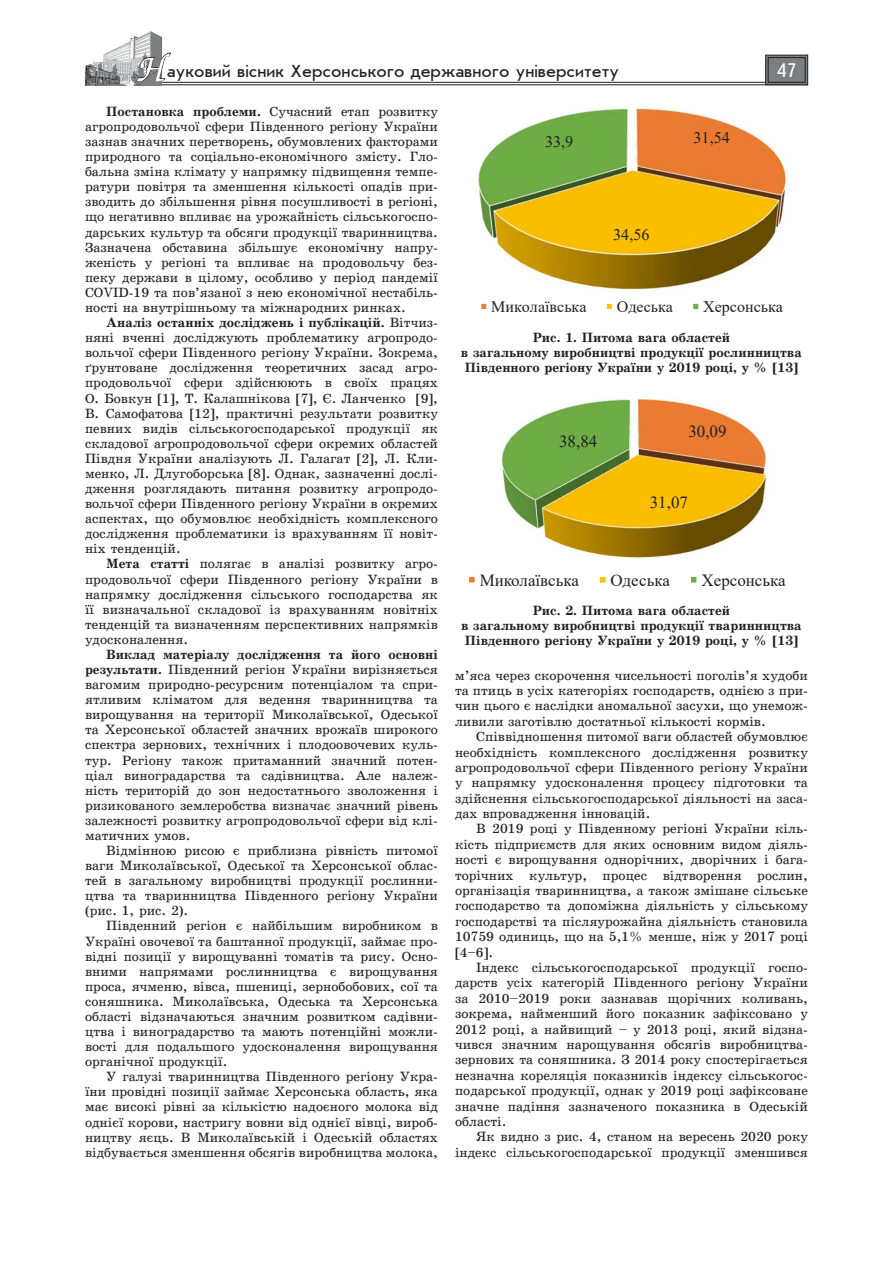
<style>
.page{position:relative;width:893px;height:1263px;background:#fff}
.page>*{position:absolute;margin:0;border:0;box-sizing:border-box;transform-origin:0 0}
.t1{font:19.5px "Ukrainian Text";color:#fff}
.t2{font:18px "Ukrainian Journal Sans";color:#231f20}
.t3{font:16.95px "Times New Roman";color:#231f20}
.t4{font:16.05px "Times New Roman";color:#231f20}
.Текст_основной_G{font:13.5px/15.1px "Ukrainian School";color:#231f20;text-align:justify}
.Рисунок_N{font:700 13.5px/15px "Ukrainian School";color:#231f20;text-align:center}
.s1{font-family:"Zapf Chancer";font-size:30px;color:#fff}
.s2{font-weight:700}
</style>
<div class="page">
<hr style="left:85px;top:82px;width:723px;height:1px;background:#231f20">
<hr style="left:85px;top:85px;width:723px;height:1px;background:#231f20">
<svg style="left:765px;top:55px;width:43px;height:30px"></svg>
<div style="left:768px;top:57px;width:37px;height:26px;border:1px solid #231f20"></div>
<img style="left:85px;top:31px;width:78px;height:54px">
<svg style="left:136px;top:52px;width:36px;height:30px"></svg>
<img style="left:477px;top:106px;width:311px;height:184px">
<svg style="left:481px;top:303px;width:6px;height:6px"></svg>
<svg style="left:606px;top:303px;width:6px;height:6px"></svg>
<svg style="left:693px;top:303px;width:6px;height:6px"></svg>
<img style="left:501px;top:398px;width:266px;height:161px">
<svg style="left:469px;top:577px;width:6px;height:6px"></svg>
<svg style="left:599px;top:576px;width:7px;height:7px"></svg>
<svg style="left:690px;top:577px;width:7px;height:6px"></svg>
<h2 class="t2" style="left:137px;top:62px;width:484px"><span class="s1">Н</span>ауковий вісник Херсонського державного університету</h2>
<h1 class="t1" style="left:776px;top:60px;width:22px">47</h1>
<p class="Текст_основной_G" style="left:85px;top:104px;width:354px;text-indent:21px"><span class="s2">Постановка проблеми.</span> Сучасний етап розвитку агропродовольчої сфери Південного регіону України зазнав значних перетворень, обумовлених факторами природного та соціально-економічного змісту. Гло&shy;бальна зміна клімату у напрямку підвищення темпе&shy;ратури повітря та зменшення кількості опадів при&shy;зводить до збільшення рівня посушливості в регіоні, що негативно впливає на урожайність сільськогоспо&shy;дарських культур та обсяги продукції тваринництва.<br>Зазначена обставина збільшує економічну напру&shy;женість у регіоні та впливає на продовольчу без&shy;пеку держави в цілому, особливо у період пандемії COVID-19 та пов’язаної з нею економічної нестабіль&shy;ності на внутрішньому та міжнародних ринках.</p>
<p class="Текст_основной_G" style="left:85px;top:315px;width:354px;text-indent:21px"><span class="s2">Аналіз останніх досліджень і публікацій.</span> Вітчиз&shy;няні вченні досліджують проблематику агропродо&shy;вольчої сфери Південного регіону України. Зокрема, ґрунтоване дослідження теоретичних засад агро&shy;продовольчої сфери здійснюють в своїх працях О. Бовкун [1], Т. Калашнікова [7], Є. Ланченко [9], В. Самофатова [12], практичні результати розвитку певних видів сільськогосподарської продукції як складової агропродовольчої сфери окремих областей Півдня України аналізують Л. Галагат [2], Л. Кли&shy;менко, Л. Длугоборська [8]. Однак, зазначенні дослі&shy;дження розглядають питання розвитку агропродо&shy;вольчої сфери Південного регіону України в окремих аспектах, що обумовлює необхідність комплексного дослідження проблематики із врахуванням її новіт&shy;ніх тенденцій.</p>
<p class="Текст_основной_G" style="left:85px;top:556px;width:354px;text-indent:21px"><span class="s2">Мета статті</span> полягає в аналізі розвитку агро&shy;продовольчої сфери Південного регіону України в напрямку дослідження сільського господарства як її визначальної складової із врахуванням новітніх тенденцій та визначенням перспективних напрямків удосконалення.</p>
<p class="Текст_основной_G" style="left:85px;top:647px;width:354px;text-indent:21px"><span class="s2">Виклад матеріалу дослідження та його основні результати.</span> Південний регіон України вирізняється вагомим природно-ресурсним потенціалом та спри&shy;ятливим кліматом для ведення тваринництва та вирощування на території Миколаївської, Одеської та Херсонської областей значних врожаїв широкого спектра зернових, технічних і плодоовочевих куль&shy;тур. Регіону також притаманний значний потен&shy;ціал виноградарства та садівництва. Але належ&shy;ність територій до зон недостатнього зволоження і ризикованого землеробства визначає значний рівень залежності розвитку агропродовольчої сфери від клі&shy;матичних умов.</p>
<p class="Текст_основной_G" style="left:85px;top:843px;width:354px;text-indent:21px">Відмінною рисою є приблизна рівність питомої ваги Миколаївської, Одеської та Херсонської облас&shy;тей в загальному виробництві продукції рослинни&shy;цтва та тваринництва Південного регіону України (рис. 1, рис. 2).</p>
<p class="Текст_основной_G" style="left:85px;top:918px;width:354px;text-indent:21px">Південний регіон є найбільшим виробником в Україні овочевої та баштанної продукції, займає про&shy;відні позиції у вирощуванні томатів та рису. Осно&shy;вними напрямами рослинництва є вирощування проса, ячменю, вівса, пшениці, зернобобових, сої та соняшника. Миколаївська, Одеська та Херсонська області відзначаються значним розвитком садівни&shy;цтва і виноградарство та мають потенційні можли&shy;вості для подальшого удосконалення вирощування органічної продукції.</p>
<p class="Текст_основной_G" style="left:85px;top:1069px;width:354px;text-indent:21px">У галузі тваринництва Південного регіону Укра&shy;їни провідні позиції займає Херсонська область, яка має високі рівні за кількістю надоєного молока від однієї корови, настригу вовни від однієї вівці, вироб&shy;ництву яєць. В Миколаївській і Одеській областях відбувається зменшення обсягів виробництва молока,</p>
<p class="t4" style="left:694px;top:126px;width:38px">31,54</p>
<p class="t4" style="left:545px;top:130px;width:30px">33,9</p>
<p class="t4" style="left:613px;top:223px;width:38px">34,56</p>
<p class="t4" style="left:491px;top:295px;width:97px">Миколаївська</p>
<p class="t4" style="left:617px;top:295px;width:58px">Одеська</p>
<p class="t4" style="left:703px;top:295px;width:81px">Херсонська</p>
<p class="Рисунок_N" style="left:461px;top:330px;width:342px">Рис. 1. Питома вага областей<br>в загальному виробництві продукції рослинництва<br>Південного регіону України у 2019 році, у % [13]</p>
<p class="t3" style="left:688px;top:419px;width:40px">30,09</p>
<p class="t3" style="left:559px;top:429px;width:40px">38,84</p>
<p class="t3" style="left:650px;top:491px;width:40px">31,07</p>
<p class="t3" style="left:480px;top:568px;width:101px">Миколаївська</p>
<p class="t3" style="left:611px;top:568px;width:61px">Одеська</p>
<p class="t3" style="left:701px;top:568px;width:86px">Херсонська</p>
<p class="Рисунок_N" style="left:461px;top:603px;width:342px">Рис. 2. Питома вага областей<br>в загальному виробництві продукції тваринництва<br>Південного регіону України у 2019 році, у % [13]</p>
<p class="Текст_основной_G" style="left:455px;top:667px;width:354px">м’яса через скорочення чисельності поголів’я худоби та птиць в усіх категоріях господарств, однією з при&shy;чин цього є наслідки аномальної засухи, що унемож&shy;ливили заготівлю достатньої кількості кормів.</p>
<p class="Текст_основной_G" style="left:455px;top:729px;width:354px;text-indent:21px">Співвідношення питомої ваги областей обумовлює необхідність комплексного дослідження розвитку агропродовольчої сфери Південного регіону України у напрямку удосконалення процесу підготовки та здійснення сільськогосподарської діяльності на заса&shy;дах впровадження інновацій.</p>
<p class="Текст_основной_G" style="left:455px;top:821px;width:354px;text-indent:21px">В 2019 році у Південному регіоні України кіль&shy;кість підприємств для яких основним видом діяль&shy;ності є вирощування однорічних, дворічних і бага&shy;торічних культур, процес відтворення рослин, організація тваринництва, а також змішане сільське господарство та допоміжна діяльність у сільському господарстві та післяурожайна діяльність становила 10759 одиниць, що на 5,1% менше, ніж у 2017 році [4–6].</p>
<p class="Текст_основной_G" style="left:455px;top:960px;width:354px;text-indent:21px">Індекс сільськогосподарської продукції госпо&shy;дарств усіх категорій Південного регіону України за 2010–2019 роки зазнавав щорічних коливань, зокрема, найменший його показник зафіксовано у 2012 році, а найвищий – у 2013 році, який відзна&shy;чився значним нарощування обсягів виробництва&shy;зернових та соняшника. З 2014 року спостерігається незначна кореляція показників індексу сільськогос&shy;подарської продукції, однак у 2019 році зафіксоване значне падіння зазначеного показника в Одеській області.</p>
<p class="Текст_основной_G" style="left:455px;top:1129px;width:354px;text-align:right">Як видно з рис. 4, станом на вересень 2020 року індекс сільськогосподарської продукції зменшився</p>
</div>
